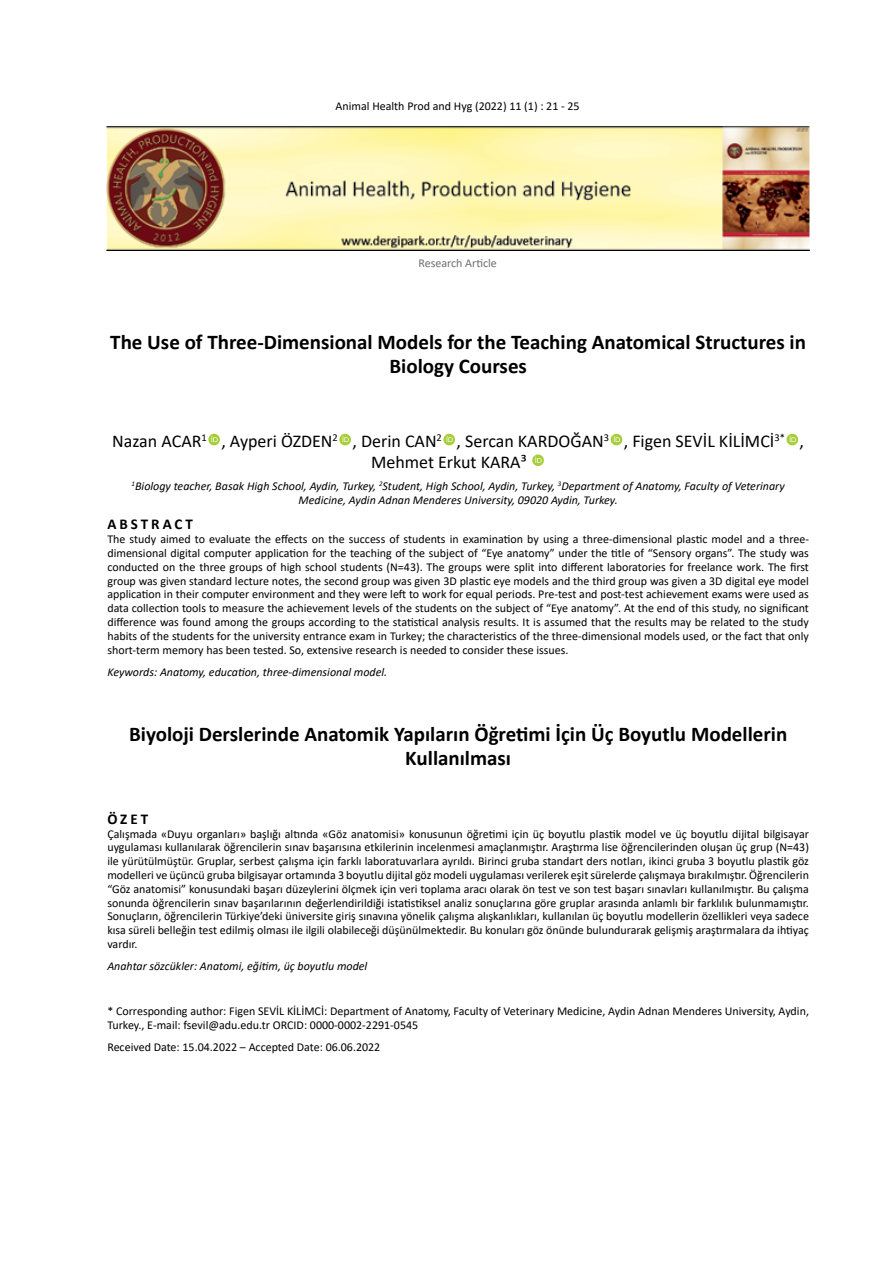
<style>
.page{position:relative;width:893px;height:1263px;background:#fff}
.page>*{position:absolute;margin:0;border:0;box-sizing:border-box;transform-origin:0 0}
.t1{font:700 21px/24.2px "Calibri";color:#000;text-align:center}
.t2{font:18px/20.7px "Calibri";color:#000}
.t3{font:700 15px "Calibri";letter-spacing:.2em;color:#000}
.t4{font:12px/13.8px "Calibri";color:#000;text-align:justify}
.t5{font:italic 12px/13.8px "Calibri";color:#000;text-align:center}
.t6{font:12px "Calibri";color:#6d6e71}
</style>
<div class="page">
<svg style="left:208px;top:434px;width:12px;height:11px"></svg>
<svg style="left:339px;top:434px;width:12px;height:11px"></svg>
<svg style="left:443px;top:434px;width:12px;height:11px"></svg>
<svg style="left:611px;top:434px;width:11px;height:11px"></svg>
<svg style="left:786px;top:434px;width:12px;height:11px"></svg>
<svg style="left:532px;top:454px;width:12px;height:12px"></svg>
<img style="left:106px;top:126px;width:703px;height:124px">
<p class="t4" style="left:336px;top:99px;width:246px">Animal Health Prod and Hyg (2022) 11 (1) : 21 - 25</p>
<p class="t6" style="left:418px;top:255px;width:80px">Research Article</p>
<h1 class="t1" style="left:110px;top:330px;width:697px">The Use of Three-Dimensional Models for the Teaching Anatomical Structures in<br>Biology Courses</h1>
<h2 class="t2" style="left:371px;top:430px;width:435px;text-indent:-259px">Nazan ACAR<sup>1</sup> , Ayperi ÖZDEN<sup>2</sup> , Derin CAN<sup>2</sup> , Sercan KARDOĞAN<sup>3</sup> , Figen SEVİL KİLİMCİ<sup>3*</sup> ,<br>Mehmet Erkut KARA3</h2>
<p class="t5" style="left:132px;top:478px;width:655px"><sup>1</sup>Biology teacher, Basak High School, Aydin, Turkey, <sup>2</sup>Student, High School, Aydin, Turkey, <sup>3</sup>Department of Anatomy, Faculty of Veterinary<br>Medicine, Aydin Adnan Menderes University, 09020 Aydin, Turkey.</p>
<p class="t3" style="left:107px;top:514px;width:87px">ABSTRACT</p>
<p class="t4" style="left:107px;top:532px;width:703px">The study aimed to evaluate the effects on the success of students in examination by using a three-dimensional plastic model and a three&shy;dimensional digital computer application for the teaching of the subject of “Eye anatomy” under the title of “Sensory organs”. The study was conducted on the three groups of high school students (N=43). The groups were split into different laboratories for freelance work. The first group was given standard lecture notes, the second group was given 3D plastic eye models and the third group was given a 3D digital eye model application in their computer environment and they were left to work for equal periods. Pre-test and post-test achievement exams were used as data collection tools to measure the achievement levels of the students on the subject of “Eye anatomy”. At the end of this study, no significant difference was found among the groups according to the statistical analysis results. It is assumed that the results may be related to the study habits of the students for the university entrance exam in Turkey; the characteristics of the three-dimensional models used, or the fact that only short-term memory has been tested. So, extensive research is needed to consider these issues.</p>
<p class="t5" style="left:107px;top:664px;width:281px">Keywords: Anatomy, education, three-dimensional model.</p>
<h1 class="t1" style="left:129px;top:722px;width:660px">Biyoloji Derslerinde Anatomik Yapıların Öğretimi İçin Üç Boyutlu Modellerin<br>Kullanılması</h1>
<p class="t3" style="left:107px;top:808px;width:42px">ÖZET</p>
<p class="t4" style="left:107px;top:826px;width:703px">Çalışmada «Duyu organları» başlığı altında «Göz anatomisi» konusunun öğretimi için üç boyutlu plastik model ve üç boyutlu dijital bilgisayar uygulaması kullanılarak öğrencilerin sınav başarısına etkilerinin incelenmesi amaçlanmıştır. Araştırma lise öğrencilerinden oluşan üç grup (N=43) ile yürütülmüştür. Gruplar, serbest çalışma için farklı laboratuvarlara ayrıldı. Birinci gruba standart ders notları, ikinci gruba 3 boyutlu plastik göz modelleri ve üçüncü gruba bilgisayar ortamında 3 boyutlu dijital göz modeli uygulaması verilerek eşit sürelerde çalışmaya bırakılmıştır. Öğrencilerin “Göz anatomisi” konusundaki başarı düzeylerini ölçmek için veri toplama aracı olarak ön test ve son test başarı sınavları kullanılmıştır. Bu çalışma sonunda öğrencilerin sınav başarılarının değerlendirildiği istatistiksel analiz sonuçlarına göre gruplar arasında anlamlı bir farklılık bulunmamıştır.<br>Sonuçların, öğrencilerin Türkiye’deki üniversite giriş sınavına yönelik çalışma alışkanlıkları, kullanılan üç boyutlu modellerin özellikleri veya sadece kısa süreli belleğin test edilmiş olması ile ilgili olabileceği düşünülmektedir. Bu konuları göz önünde bulundurarak gelişmiş araştırmalara da ihtiyaç vardır.</p>
<p class="t5" style="left:107px;top:959px;width:261px">Anahtar sözcükler: Anatomi, eğitim, üç boyutlu model</p>
<p class="t4" style="left:107px;top:1004px;width:703px">* Corresponding author: Figen SEVİL KİLİMCİ: Department of Anatomy, Faculty of Veterinary Medicine, Aydin Adnan Menderes University, Aydin,<br>Turkey., E-mail: fsevil@adu.edu.tr ORCID: 0000-0002-2291-0545</p>
<p class="t4" style="left:107px;top:1040px;width:275px">Received Date: 15.04.2022 – Accepted Date: 06.06.2022</p>
</div>
